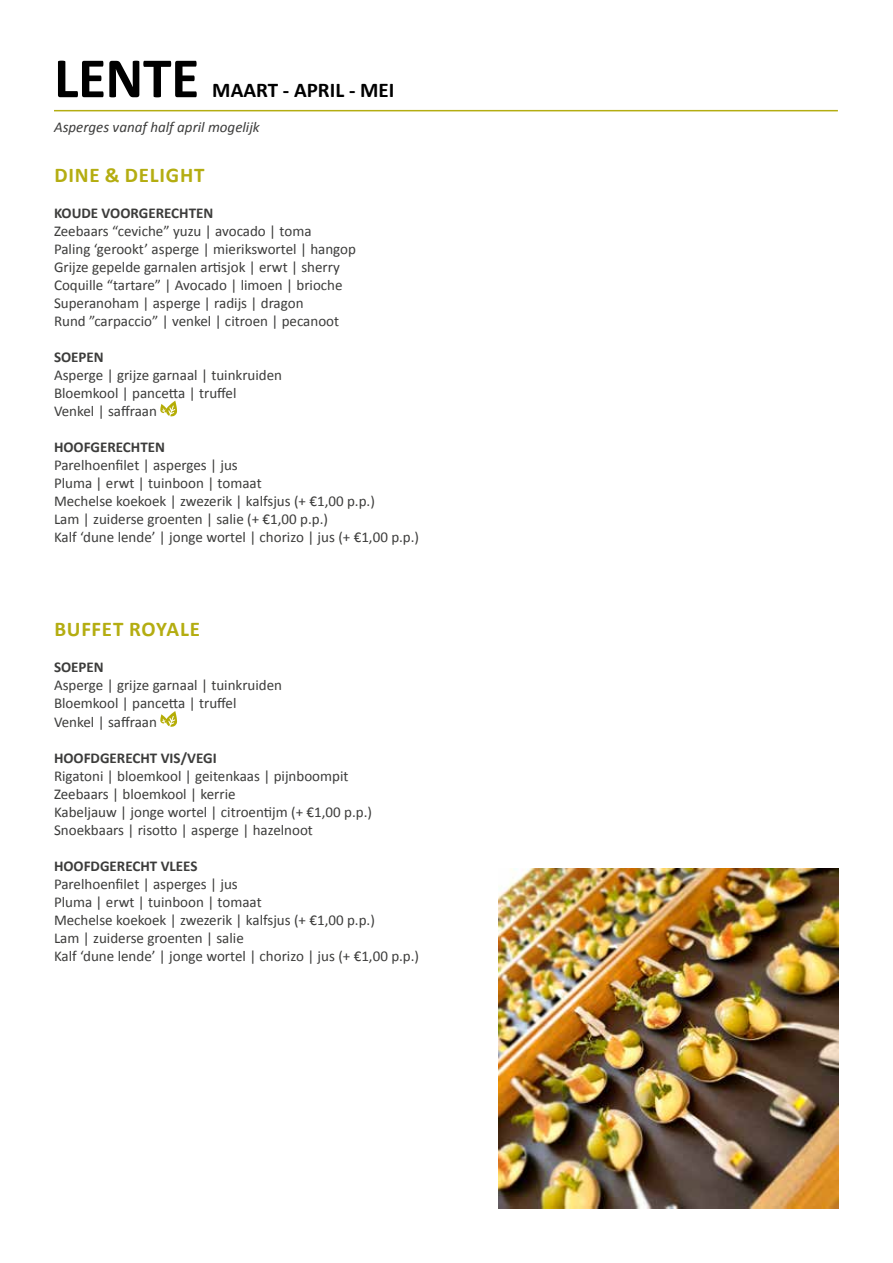
<style>
.page{position:relative;width:893px;height:1263px;background:#fff}
.page>*{position:absolute;margin:0;border:0;box-sizing:border-box;transform-origin:0 0}
.t1{font:700 57.6px "Calibri";letter-spacing:-.005em;color:#000}
.t2{font:700 21px "Calibri";letter-spacing:.035em;color:#b4ad11}
.t3{font:700 21px "Calibri";color:#000}
.t4{font:15px/18px "Calibri";color:#3c3c3b}
.t5{font:700 15px "Calibri";color:#3c3c3b}
.t6{font:italic 15px "Calibri";color:#3c3c3b}
</style>
<div class="page">
<svg style="left:160px;top:401px;width:17px;height:15px"></svg>
<svg style="left:160px;top:711px;width:17px;height:16px"></svg>
<hr style="left:54px;top:110px;width:784px;height:1px;background:#b4ad11">
<img style="left:499px;top:869px;width:340px;height:340px">
<h1 class="t1" style="left:54px;top:55px;width:147px">LENTE</h1>
<h2 class="t3" style="left:212px;top:82px;width:184px">MAART - APRIL - MEI</h2>
<p class="t6" style="left:54px;top:122px;width:207px">Asperges vanaf half april mogelijk</p>
<h2 class="t2" style="left:54px;top:166px;width:152px">DINE &amp; DELIGHT</h2>
<p class="t5" style="left:54px;top:207px;width:161px">KOUDE VOORGERECHTEN</p>
<p class="t4" style="left:54px;top:221px;width:304px">Zeebaars “ceviche” yuzu | avocado | toma<br>Paling ‘gerookt’ asperge | mierikswortel | hangop Grijze gepelde garnalen artisjok | erwt | sherry Coquille “tartare” | Avocado | limoen | brioche Superanoham | asperge | radijs | dragon<br>Rund ”carpaccio” | venkel | citroen | pecanoot</p>
<p class="t5" style="left:54px;top:351px;width:51px">SOEPEN</p>
<p class="t4" style="left:54px;top:365px;width:230px">Asperge | grijze garnaal | tuinkruiden<br>Bloemkool | pancetta | truffel<br>Venkel | saffraan</p>
<p class="t5" style="left:54px;top:441px;width:112px">HOOFGERECHTEN</p>
<p class="t4" style="left:54px;top:456px;width:367px">Parelhoenfilet | asperges | jus<br>Pluma | erwt | tuinboon | tomaat<br>Mechelse koekoek | zwezerik | kalfsjus (+ €1,00 p.p.)<br>Lam | zuiderse groenten | salie (+ €1,00 p.p.)<br>Kalf ‘dune lende’ | jonge wortel | chorizo | jus (+ €1,00 p.p.)</p>
<h2 class="t2" style="left:54px;top:621px;width:147px">BUFFET ROYALE</h2>
<p class="t5" style="left:54px;top:661px;width:51px">SOEPEN</p>
<p class="t4" style="left:54px;top:675px;width:230px">Asperge | grijze garnaal | tuinkruiden<br>Bloemkool | pancetta | truffel<br>Venkel | saffraan</p>
<p class="t5" style="left:54px;top:752px;width:164px">HOOFDGERECHT VIS/VEGI</p>
<p class="t4" style="left:54px;top:766px;width:319px">Rigatoni | bloemkool | geitenkaas | pijnboompit Zeebaars | bloemkool | kerrie<br>Kabeljauw | jonge wortel | citroentijm (+ €1,00 p.p.)<br>Snoekbaars | risotto | asperge | hazelnoot</p>
<p class="t5" style="left:54px;top:860px;width:145px">HOOFDGERECHT VLEES</p>
<p class="t4" style="left:54px;top:874px;width:367px">Parelhoenfilet | asperges | jus<br>Pluma | erwt | tuinboon | tomaat<br>Mechelse koekoek | zwezerik | kalfsjus (+ €1,00 p.p.)<br>Lam | zuiderse groenten | salie<br>Kalf ‘dune lende’ | jonge wortel | chorizo | jus (+ €1,00 p.p.)</p>
</div>
